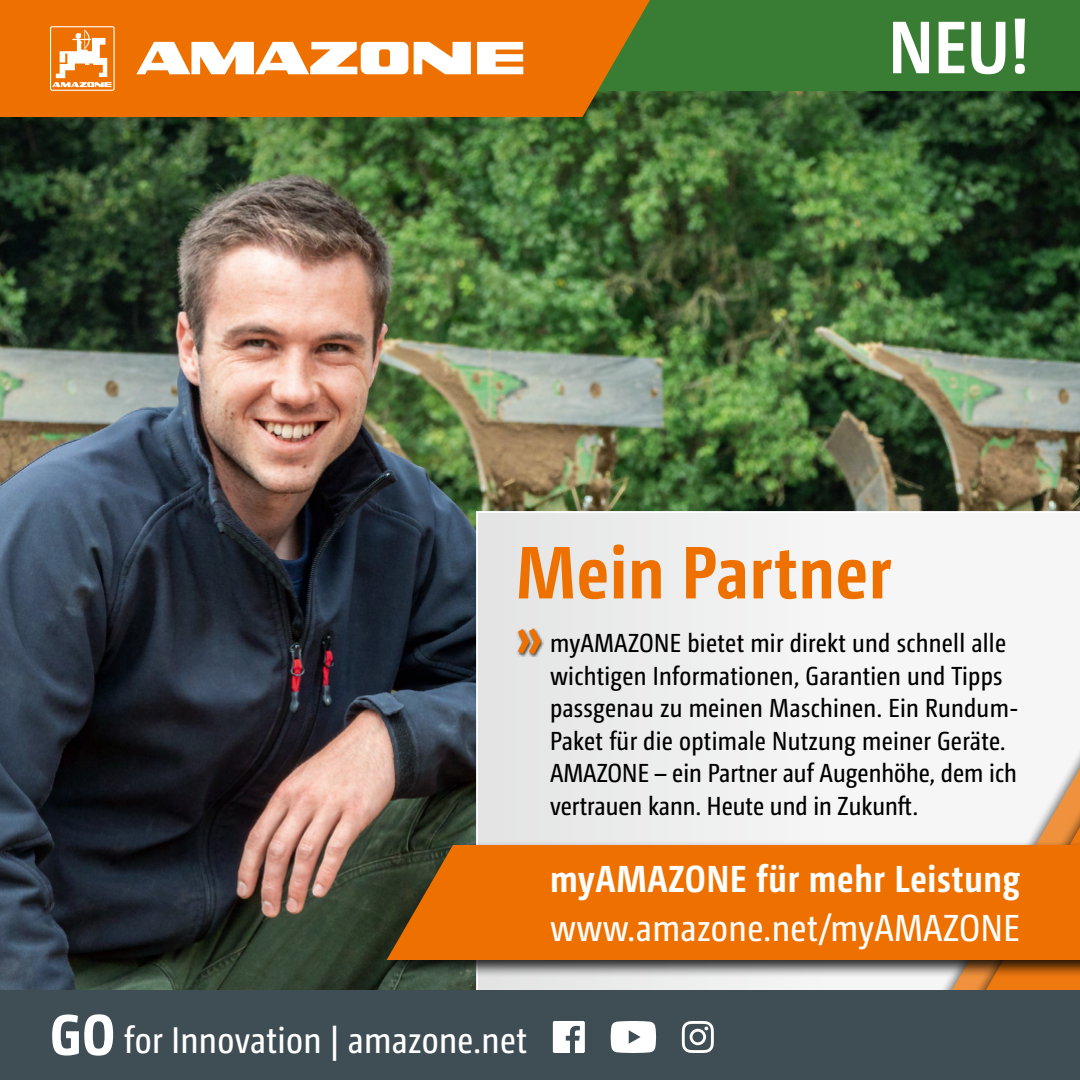
<style>
.page{position:relative;width:1080px;height:1080px;background:#fff}
.page>*{position:absolute;margin:0;border:0;box-sizing:border-box;transform-origin:0 0}
.t1{font:700 74px "Camingo Dos Pro Cd";letter-spacing:.01em;color:#ee7100}
.t2{font:700 74px "Camingo Dos Pro Cd";color:#fff}
.t3{font:700 55px "Camingo Dos Pro S Cd";color:#ee7100;scale:.91 1}
.t4{font:37.5px "Camingo Dos Pro Cd";letter-spacing:.01em;color:#fff}
.t5{font:700 37.5px "Camingo Dos Pro Cd";letter-spacing:.02em;color:#fff}
.t6{font:37px "Camingo Dos Pro Cd";letter-spacing:.01em;color:#fff}
.t7{font:26px/32.6px "Camingo Dos Pro Cd";letter-spacing:.01em;color:#000}
.s1{font-family:"Camingo Dos S Cd";font-weight:800;font-size:57px}
</style>
<div class="page">
<img style="left:0;top:190px;width:1080px;height:800px">
<svg style="left:0;top:91px;width:1080px;height:99px;background:#39592e"></svg>
<svg style="left:476px;top:511px;width:604px;height:479px"></svg>
<div style="left:888px;top:598px;width:192px;height:482px;background:#f6f6f6"></div>
<svg style="left:943px;top:753px;width:137px;height:237px"></svg>
<div style="left:0;top:990px;width:1080px;height:90px;background:#3f4e54"></div>
<svg style="left:553px;top:1021px;width:32px;height:32px"></svg>
<svg style="left:611px;top:1021px;width:45px;height:32px"></svg>
<svg style="left:682px;top:1021px;width:32px;height:32px"></svg>
<div style="left:0;top:0;width:1080px;height:91px;background:#387d33"></div>
<svg style="left:0;top:0;width:650px;height:117px;background:#e27103"></svg>
<div style="left:50px;top:26px;width:65px;height:65px;border:1px solid #fff;border-radius:2px"></div>
<svg style="left:52px;top:29px;width:60px;height:58px;background:#f4a45b"></svg>
<svg style="left:136px;top:42px;width:387px;height:32px;background:#fad5b4"></svg>
<div style="left:516px;top:627px;width:28px;height:30px;background:#000;opacity:.75"></div>
<div style="left:384px;top:841px;width:696px;height:137px;background:#000;opacity:.85"></div>
<div style="left:387px;top:845px;width:693px;height:115px;background:#ee7100"></div>
<h1 class="t2" style="left:889px;top:3px;width:143px">NEU!</h1>
<h1 class="t1" style="left:516px;top:528px;width:377px">Mein Partner</h1>
<h2 class="t3" style="left:516px;top:609px;width:31px">»</h2>
<p class="t7" style="left:550px;top:627px;width:471px">myAMAZONE bietet mir direkt und schnell alle wichtigen Informationen, Garantien und Tipps passgenau zu meinen Maschinen. Ein Rundum-Paket für die optimale Nutzung meiner Geräte.<br>AMAZONE – ein Partner auf Augenhöhe, dem ich vertrauen kann. Heute und in Zukunft.</p>
<h3 class="t5" style="left:550px;top:856px;width:472px">myAMAZONE für mehr Leistung</h3>
<h3 class="t4" style="left:550px;top:906px;width:471px">www.amazone.net/myAMAZONE</h3>
<h3 class="t6" style="left:50px;top:1018px;width:479px"><span class="s1">GO</span> for Innovation | amazone.net</h3>
</div>
